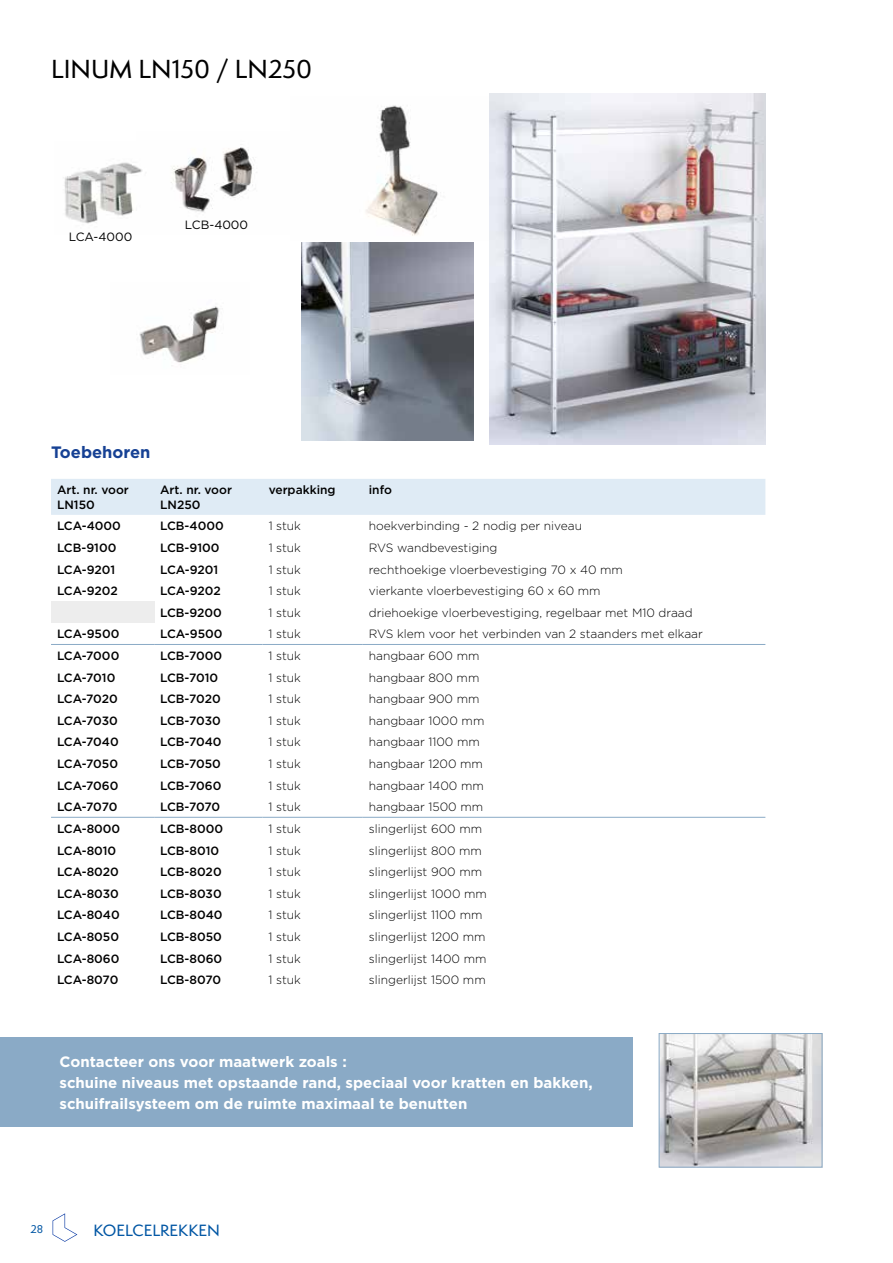
<style>
.page{position:relative;width:893px;height:1263px;background:#fff}
.page>*{position:absolute;margin:0;border:0;box-sizing:border-box;transform-origin:0 0}
.t1{font:500 24px "Semplicita Pro";color:#000}
.t2{font:700 16.5px "Gotham";color:#164194}
.t3{font:700 15px/21px "Gotham";color:#fff}
.t4{font:500 15px "Semplicita Pro";color:#0056a4}
.t5{font:300 12px "Gotham";color:#000}
.t6{font:500 12px/14.4px "Gotham";color:#000}
.t7{font:12px "Gotham";color:#000}
.t8{font:500 10.5px "Semplicita Pro";color:#0056a4}
</style>
<div class="page">
<svg style="left:53px;top:1213px;width:24px;height:29px"></svg>
<div style="left:51px;top:479px;width:714px;height:36px;background:#dfebf5"></div>
<div style="left:51px;top:601px;width:103px;height:22px;background:#ededed"></div>
<hr style="left:51px;top:644px;width:103px;height:1px;background:#8aaac6">
<hr style="left:154px;top:644px;width:109px;height:1px;background:#8aaac6">
<hr style="left:263px;top:644px;width:100px;height:1px;background:#8aaac6">
<hr style="left:363px;top:644px;width:402px;height:1px;background:#8aaac6">
<hr style="left:51px;top:817px;width:103px;height:1px;background:#8aaac6">
<hr style="left:154px;top:817px;width:109px;height:1px;background:#8aaac6">
<hr style="left:263px;top:817px;width:100px;height:1px;background:#8aaac6">
<hr style="left:363px;top:817px;width:402px;height:1px;background:#8aaac6">
<div style="left:0;top:1037px;width:633px;height:90px;background:#8aaac6"></div>
<img style="left:366px;top:105px;width:75px;height:131px">
<img style="left:302px;top:242px;width:171px;height:198px">
<img style="left:661px;top:1035px;width:159px;height:130px">
<div style="left:659px;top:1033px;width:163px;height:134px;border:1px solid #8aaac6"></div>
<img style="left:139px;top:306px;width:80px;height:57px">
<img style="left:489px;top:94px;width:276px;height:351px">
<img style="left:171px;top:147px;width:86px;height:65px">
<img style="left:64px;top:162px;width:79px;height:62px">
<h1 class="t1" style="left:51px;top:52px;width:263px">LINUM LN150 / LN250</h1>
<p class="t7" style="left:69px;top:229px;width:65px">LCA-4000</p>
<p class="t7" style="left:185px;top:217px;width:65px">LCB-4000</p>
<h2 class="t2" style="left:51px;top:441px;width:101px">Toebehoren</h2>
<p class="t6" style="left:57px;top:483px;width:73px">Art. nr. voor<br>LN150</p>
<p class="t6" style="left:160px;top:483px;width:73px">Art. nr. voor<br>LN250</p>
<p class="t6" style="left:269px;top:483px;width:68px">verpakking</p>
<p class="t6" style="left:369px;top:483px;width:25px">info</p>
<p class="t6" style="left:57px;top:519px;width:65px">LCA-4000</p>
<p class="t6" style="left:160px;top:519px;width:65px">LCB-4000</p>
<p class="t5" style="left:269px;top:519px;width:34px">1 stuk</p>
<p class="t5" style="left:369px;top:519px;width:215px">hoekverbinding - 2 nodig per niveau</p>
<p class="t6" style="left:57px;top:540px;width:61px">LCB-9100</p>
<p class="t6" style="left:160px;top:540px;width:61px">LCB-9100</p>
<p class="t5" style="left:269px;top:540px;width:34px">1 stuk</p>
<p class="t5" style="left:369px;top:540px;width:130px">RVS wandbevestiging</p>
<p class="t6" style="left:57px;top:562px;width:60px">LCA-9201</p>
<p class="t6" style="left:160px;top:562px;width:60px">LCA-9201</p>
<p class="t5" style="left:269px;top:562px;width:34px">1 stuk</p>
<p class="t5" style="left:369px;top:562px;width:256px">rechthoekige vloerbevestiging 70 x 40 mm</p>
<p class="t6" style="left:57px;top:584px;width:62px">LCA-9202</p>
<p class="t6" style="left:160px;top:584px;width:62px">LCA-9202</p>
<p class="t5" style="left:269px;top:583px;width:34px">1 stuk</p>
<p class="t5" style="left:369px;top:583px;width:233px">vierkante vloerbevestiging 60 x 60 mm</p>
<p class="t6" style="left:160px;top:605px;width:63px">LCB-9200</p>
<p class="t5" style="left:269px;top:605px;width:34px">1 stuk</p>
<p class="t5" style="left:369px;top:605px;width:325px">driehoekige vloerbevestiging, regelbaar met M10 draad</p>
<p class="t6" style="left:57px;top:627px;width:64px">LCA-9500</p>
<p class="t6" style="left:160px;top:627px;width:64px">LCA-9500</p>
<p class="t5" style="left:269px;top:627px;width:34px">1 stuk</p>
<p class="t5" style="left:369px;top:627px;width:336px">RVS klem voor het verbinden van 2 staanders met elkaar</p>
<p class="t6" style="left:57px;top:648px;width:64px">LCA-7000</p>
<p class="t6" style="left:160px;top:648px;width:64px">LCB-7000</p>
<p class="t5" style="left:269px;top:648px;width:34px">1 stuk</p>
<p class="t5" style="left:369px;top:648px;width:112px">hangbaar 600 mm</p>
<p class="t6" style="left:57px;top:670px;width:60px">LCA-7010</p>
<p class="t6" style="left:160px;top:670px;width:60px">LCB-7010</p>
<p class="t5" style="left:269px;top:670px;width:34px">1 stuk</p>
<p class="t5" style="left:369px;top:670px;width:112px">hangbaar 800 mm</p>
<p class="t6" style="left:57px;top:692px;width:62px">LCA-7020</p>
<p class="t6" style="left:160px;top:692px;width:62px">LCB-7020</p>
<p class="t5" style="left:269px;top:691px;width:34px">1 stuk</p>
<p class="t5" style="left:369px;top:691px;width:112px">hangbaar 900 mm</p>
<p class="t6" style="left:57px;top:713px;width:62px">LCA-7030</p>
<p class="t6" style="left:160px;top:713px;width:62px">LCB-7030</p>
<p class="t5" style="left:269px;top:713px;width:34px">1 stuk</p>
<p class="t5" style="left:369px;top:713px;width:117px">hangbaar 1000 mm</p>
<p class="t6" style="left:57px;top:735px;width:63px">LCA-7040</p>
<p class="t6" style="left:160px;top:735px;width:63px">LCB-7040</p>
<p class="t5" style="left:269px;top:735px;width:34px">1 stuk</p>
<p class="t5" style="left:369px;top:735px;width:113px">hangbaar 1100 mm</p>
<p class="t6" style="left:57px;top:756px;width:63px">LCA-7050</p>
<p class="t6" style="left:160px;top:756px;width:62px">LCB-7050</p>
<p class="t5" style="left:269px;top:756px;width:34px">1 stuk</p>
<p class="t5" style="left:369px;top:756px;width:116px">hangbaar 1200 mm</p>
<p class="t6" style="left:57px;top:778px;width:63px">LCA-7060</p>
<p class="t6" style="left:160px;top:778px;width:63px">LCB-7060</p>
<p class="t5" style="left:269px;top:778px;width:34px">1 stuk</p>
<p class="t5" style="left:369px;top:778px;width:117px">hangbaar 1400 mm</p>
<p class="t6" style="left:57px;top:800px;width:62px">LCA-7070</p>
<p class="t6" style="left:160px;top:800px;width:62px">LCB-7070</p>
<p class="t5" style="left:269px;top:799px;width:34px">1 stuk</p>
<p class="t5" style="left:369px;top:799px;width:116px">hangbaar 1500 mm</p>
<p class="t6" style="left:57px;top:821px;width:65px">LCA-8000</p>
<p class="t6" style="left:160px;top:821px;width:64px">LCB-8000</p>
<p class="t5" style="left:269px;top:821px;width:34px">1 stuk</p>
<p class="t5" style="left:369px;top:821px;width:115px">slingerlijst 600 mm</p>
<p class="t6" style="left:57px;top:843px;width:61px">LCA-8010</p>
<p class="t6" style="left:160px;top:843px;width:60px">LCB-8010</p>
<p class="t5" style="left:269px;top:843px;width:34px">1 stuk</p>
<p class="t5" style="left:369px;top:843px;width:115px">slingerlijst 800 mm</p>
<p class="t6" style="left:57px;top:864px;width:63px">LCA-8020</p>
<p class="t6" style="left:160px;top:864px;width:63px">LCB-8020</p>
<p class="t5" style="left:269px;top:864px;width:34px">1 stuk</p>
<p class="t5" style="left:369px;top:864px;width:115px">slingerlijst 900 mm</p>
<p class="t6" style="left:57px;top:886px;width:63px">LCA-8030</p>
<p class="t6" style="left:160px;top:886px;width:63px">LCB-8030</p>
<p class="t5" style="left:269px;top:886px;width:34px">1 stuk</p>
<p class="t5" style="left:369px;top:886px;width:120px">slingerlijst 1000 mm</p>
<p class="t6" style="left:57px;top:908px;width:64px">LCA-8040</p>
<p class="t6" style="left:160px;top:908px;width:64px">LCB-8040</p>
<p class="t5" style="left:269px;top:907px;width:34px">1 stuk</p>
<p class="t5" style="left:369px;top:907px;width:115px">slingerlijst 1100 mm</p>
<p class="t6" style="left:57px;top:929px;width:64px">LCA-8050</p>
<p class="t6" style="left:160px;top:929px;width:63px">LCB-8050</p>
<p class="t5" style="left:269px;top:929px;width:34px">1 stuk</p>
<p class="t5" style="left:369px;top:929px;width:118px">slingerlijst 1200 mm</p>
<p class="t6" style="left:57px;top:951px;width:64px">LCA-8060</p>
<p class="t6" style="left:160px;top:951px;width:64px">LCB-8060</p>
<p class="t5" style="left:269px;top:951px;width:34px">1 stuk</p>
<p class="t5" style="left:369px;top:951px;width:119px">slingerlijst 1400 mm</p>
<p class="t6" style="left:57px;top:972px;width:63px">LCA-8070</p>
<p class="t6" style="left:160px;top:972px;width:63px">LCB-8070</p>
<p class="t5" style="left:269px;top:972px;width:34px">1 stuk</p>
<p class="t5" style="left:369px;top:972px;width:118px">slingerlijst 1500 mm</p>
<p class="t3" style="left:60px;top:1051px;width:535px">Contacteer ons voor maatwerk zoals :<br>schuine niveaus met opstaande rand, speciaal voor kratten en bakken, schuifrailsysteem om de ruimte maximaal te benutten</p>
<p class="t8" style="left:31px;top:1222px;width:14px">28</p>
<p class="t4" style="left:94px;top:1220px;width:128px">KOELCELREKKEN</p>
</div>
